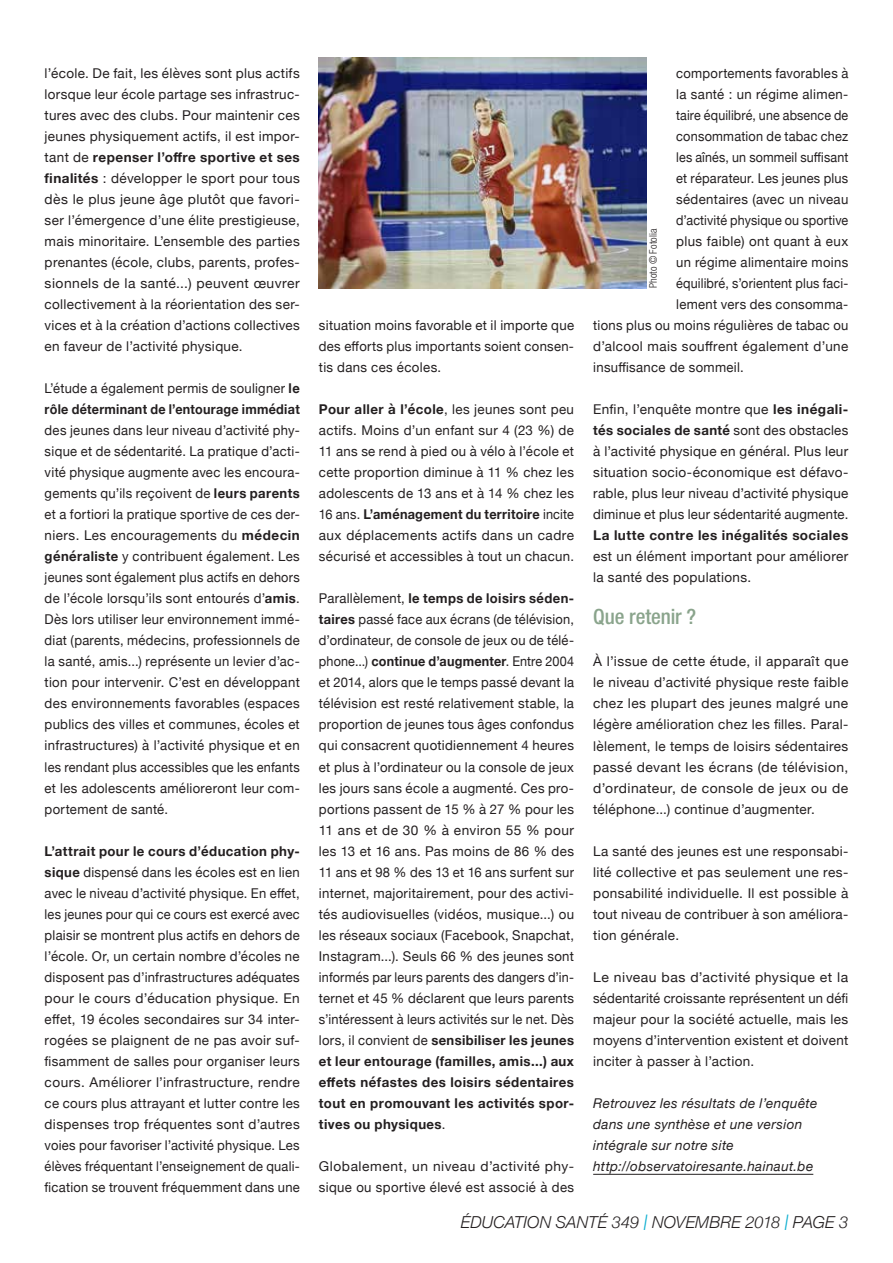
<style>
.page{position:relative;width:893px;height:1263px;background:#fff}
.page>*{position:absolute;margin:0;border:0;box-sizing:border-box;transform-origin:0 0}
.t1{font:500 condensed 21px "Helvetica Neue";letter-spacing:-.005em;color:#8aa48c}
.t2{font:italic 300 16.5px "Helvetica Neue";letter-spacing:.005em;color:#231f20}
.t3{font:13.5px/21px "Helvetica Neue";letter-spacing:.025em;color:#231f20;text-align:justify}
.t4{font:13.5px/21px "Helvetica Neue";letter-spacing:.025em;color:#231f20;text-align:justify;scale:.96 1}
.t5{font:13.5px/21px "Helvetica Neue";letter-spacing:.025em;color:#231f20;text-align:justify;scale:1.04 1}
.t6{font:italic 13.5px/21px "Helvetica Neue";letter-spacing:.025em;color:#231f20}
.t7{font:13.5px "Helvetica Neue";letter-spacing:.025em;color:#231f20;scale:.93 1}
.t8{font:700 13.5px/21px "Helvetica Neue";letter-spacing:.025em;color:#231f20;scale:.96 1}
.t9{font:700 13.5px "Helvetica Neue";letter-spacing:.025em;color:#231f20}
.t10{font:13.5px "Helvetica Neue";letter-spacing:.025em;color:#231f20;scale:.92 1}
.t11{font:13.5px "Helvetica Neue";letter-spacing:.025em;color:#231f20;scale:.95 1}
.t12{font:13.5px "Helvetica Neue";letter-spacing:.025em;color:#231f20;scale:.94 1}
.t13{font:300 condensed 10.5px "Helvetica Neue";letter-spacing:.01em;color:#231f20}
.s1{font-weight:700}
.s2{font-weight:400}
.s3{font-size:21.45px;color:#0caecf}
</style>
<div class="page">
<hr style="left:593px;top:1174px;width:220px;height:1px;background:#231f20">
<img style="left:319px;top:57px;width:327px;height:231px">
<p class="t3" style="left:45px;top:64px;width:257px">l’école. De fait, les élèves sont plus actifs lorsque leur école partage ses infrastruc&shy;tures avec des clubs. Pour maintenir ces jeunes physiquement actifs, il est impor&shy;tant de <span class="s1">repenser l’offre sportive et ses finalités</span> : développer le sport pour tous dès le plus jeune âge plutôt que favori&shy;ser l’émergence d’une élite prestigieuse, mais minoritaire. L’ensemble des parties prenantes (école, clubs, parents, profes&shy;sionnels de la santé...) peuvent œuvrer collectivement à la réorientation des ser&shy;vices et à la création d’actions collectives en faveur de l’activité physique.</p>
<p class="t8" style="left:45px;top:378px;width:267px"><span class="s2">L’étude a également permis de souligner</span> le rôle déterminant de l’entourage immédiat</p>
<p class="t4" style="left:45px;top:421px;width:267px">des jeunes dans leur niveau d’activité phy&shy;sique et de sédentarité. La pratique d’acti&shy;vité physique augmente avec les encoura&shy;gements qu’ils reçoivent de <span class="s1">leurs parents </span>et a fortiori la pratique sportive de ces der&shy;niers. Les encouragements du <span class="s1">médecin généraliste</span> y contribuent également. Les jeunes sont également plus actifs en dehors de l’école lorsqu’ils sont entourés d’<span class="s1">amis</span>.<br>Dès lors utiliser leur environnement immé&shy;diat (parents, médecins, professionnels de la santé, amis...) représente un levier d’ac&shy;tion pour intervenir. C’est en développant des environnements favorables (espaces publics des villes et communes, écoles et infrastructures) à l’activité physique et en les rendant plus accessibles que les enfants et les adolescents amélioreront leur com&shy;portement de santé.</p>
<p class="t3" style="left:45px;top:841px;width:257px"><span class="s1">L’attrait pour le cours d’éducation phy&shy;sique</span> dispensé dans les écoles est en lien avec le niveau d’activité physique. En effet, les jeunes pour qui ce cours est exercé avec plaisir se montrent plus actifs en dehors de l’école. Or, un certain nombre d’écoles ne disposent pas d’infrastructures adéquates pour le cours d’éducation physique. En effet, 19 écoles secondaires sur 34 inter&shy;rogées se plaignent de ne pas avoir suf&shy;fisamment de salles pour organiser leurs cours. Améliorer l’infrastructure, rendre ce cours plus attrayant et lutter contre les dispenses trop fréquentes sont d’autres voies pour favoriser l’activité physique. Les élèves fréquentant l’enseignement de quali&shy;fication se trouvent fréquemment dans une</p>
<p class="t3" style="left:319px;top:316px;width:257px">situation moins favorable et il importe que des efforts plus importants soient consen&shy;tis dans ces écoles.</p>
<p class="t3" style="left:319px;top:400px;width:257px"><span class="s1">Pour aller à l’école</span>, les jeunes sont peu actifs. Moins d’un enfant sur 4 (23 %) de 11 ans se rend à pied ou à vélo à l’école et cette proportion diminue à 11 % chez les adolescents de 13 ans et à 14 % chez les 16 ans. <span class="s1">L’aménagement du territoire</span> incite aux déplacements actifs dans un cadre sécurisé et accessibles à tout un chacun.</p>
<p class="t3" style="left:319px;top:589px;width:257px">Parallèlement, <span class="s1">le temps de loisirs séden&shy;taires</span> passé face aux écrans (de télévision, d’ordinateur, de console de jeux ou de télé&shy;phone...) <span class="s1">continue d’augmenter</span>. Entre 2004 et 2014, alors que le temps passé devant la télévision est resté relativement stable, la proportion de jeunes tous âges confondus qui consacrent quotidiennement 4 heures et plus à l’ordinateur ou la console de jeux les jours sans école a augmenté. Ces pro&shy;portions passent de 15 % à 27 % pour les 11 ans et de 30 % à environ 55 % pour les 13 et 16 ans. Pas moins de 86 % des 11 ans et 98 % des 13 et 16 ans surfent sur internet, majoritairement, pour des activi&shy;tés audiovisuelles (vidéos, musique...) ou les réseaux sociaux (Facebook, Snapchat, Instagram...). Seuls 66 % des jeunes sont informés par leurs parents des dangers d’in&shy;ternet et 45 % déclarent que leurs parents s’intéressent à leurs activités sur le net. Dès lors, il convient de <span class="s1">sensibiliser les jeunes et leur entourage (familles, amis...) aux effets néfastes des loisirs sédentaires tout en promouvant les activités spor&shy;tives ou physiques</span>.</p>
<p class="t3" style="left:319px;top:1156px;width:257px">Globalement, un niveau d’activité phy&shy;sique ou sportive élevé est associé à des</p>
<p class="t4" style="left:676px;top:64px;width:181px">comportements favorables à</p>
<p class="t3" style="left:676px;top:85px;width:174px">la santé : un régime alimen-</p>
<p class="t10" style="left:676px;top:106px;width:189px">taire équilibré, une absence de</p>
<p class="t12" style="left:676px;top:127px;width:185px">consommation de tabac chez</p>
<p class="t7" style="left:676px;top:148px;width:187px">les aînés, un sommeil suffisant</p>
<p class="t11" style="left:676px;top:169px;width:183px">et réparateur. Les jeunes plus</p>
<p class="t3" style="left:676px;top:190px;width:174px">sédentaires (avec un niveau</p>
<p class="t7" style="left:676px;top:211px;width:187px">d’activité physique ou sportive</p>
<p class="t3" style="left:676px;top:232px;width:174px">plus faible) ont quant à eux</p>
<p class="t3" style="left:676px;top:253px;width:174px">un régime alimentaire moins</p>
<p class="t7" style="left:676px;top:274px;width:187px">équilibré, s’orientent plus faci-</p>
<p class="t3" style="left:676px;top:295px;width:174px">lement vers des consomma-</p>
<p class="t3" style="left:593px;top:316px;width:257px">tions plus ou moins régulières de tabac ou</p>
<p class="t3" style="left:593px;top:337px;width:257px">d’alcool mais souffrent également d’une</p>
<p class="t3" style="left:593px;top:358px;width:152px">insuffisance de sommeil.</p>
<p class="t3" style="left:593px;top:400px;width:257px">Enfin, l’enquête montre que <span class="s1">les inégali&shy;tés sociales de santé</span> sont des obstacles à l’activité physique en général. Plus leur situation socio-économique est défavo&shy;rable, plus leur niveau d’activité physique diminue et plus leur sédentarité augmente.</p>
<p class="t9" style="left:593px;top:525px;width:257px">La lutte contre les inégalités sociales</p>
<p class="t3" style="left:593px;top:547px;width:257px">est un élément important pour améliorer la santé des populations.</p>
<h1 class="t1" style="left:593px;top:604px;width:104px">Que retenir ?</h1>
<p class="t3" style="left:593px;top:652px;width:257px">À l’issue de cette étude, il apparaît que le niveau d’activité physique reste faible chez les plupart des jeunes malgré une légère amélioration chez les filles. Paral&shy;lèlement, le temps de loisirs sédentaires passé devant les écrans (de télévision, d’ordinateur, de console de jeux ou de téléphone...) continue d’augmenter.</p>
<p class="t3" style="left:593px;top:841px;width:257px">La santé des jeunes est une responsabi&shy;lité collective et pas seulement une res&shy;ponsabilité individuelle. Il est possible à tout niveau de contribuer à son améliora&shy;tion générale.</p>
<p class="t5" style="left:593px;top:967px;width:247px">Le niveau bas d’activité physique et la sédentarité croissante représentent un défi majeur pour la société actuelle, mais les moyens d’intervention existent et doivent inciter à passer à l’action.</p>
<p class="t6" style="left:593px;top:1093px;width:226px">Retrouvez les résultats de l’enquête dans une synthèse et une version intégrale sur notre site http://observatoiresante.hainaut.be</p>
<p class="t13" style="left:647px;top:288px;width:61px;rotate:-90deg">Photo © Fotolia</p>
<p class="t2" style="left:461px;top:1209px;width:389px">ÉDUCATION SANTÉ 349 <span class="s3">I</span> NOVEMBRE 2018 <span class="s3">I</span> PAGE 3</p>
</div>
